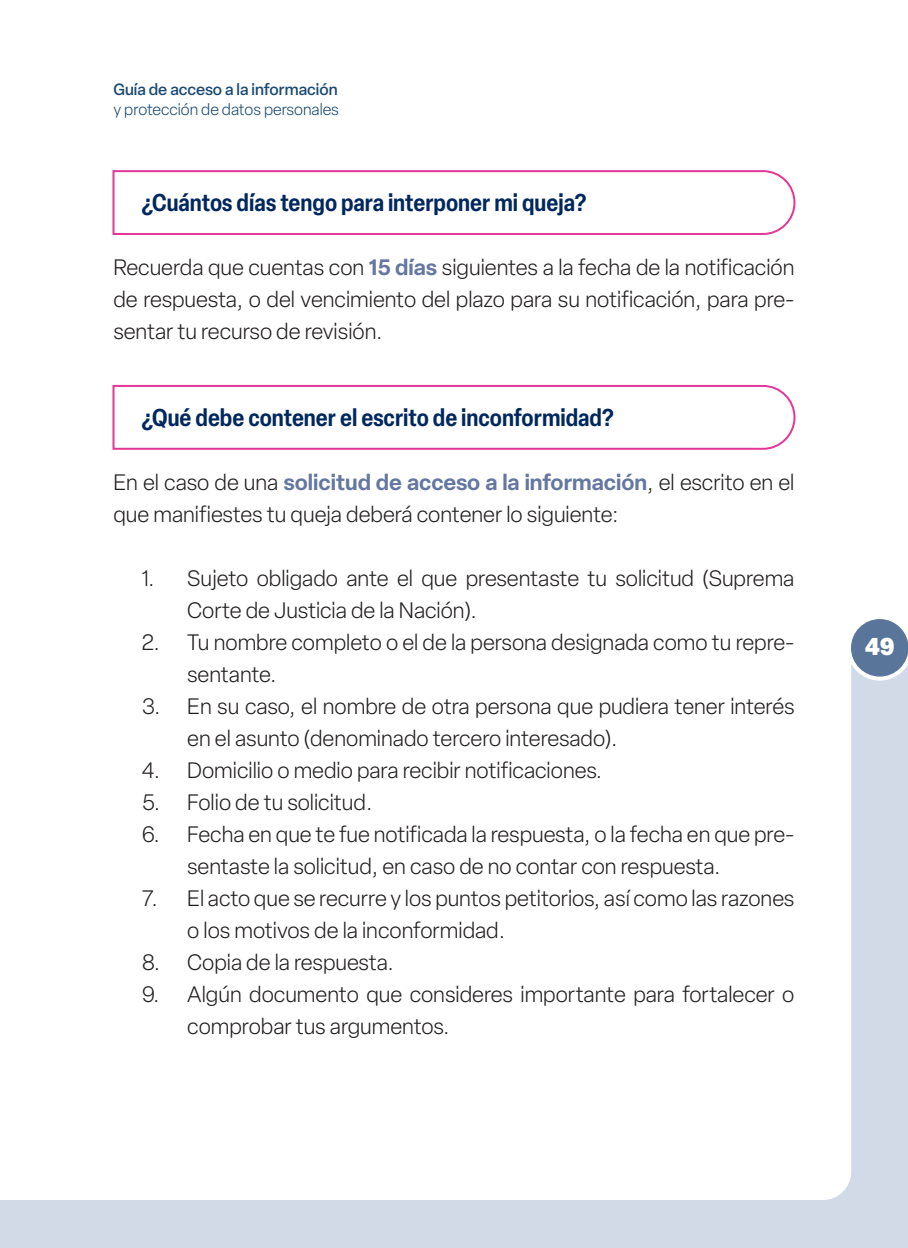
<style>
.page{position:relative;width:908px;height:1248px;background:#fff}
.page>*{position:absolute;margin:0;border:0;box-sizing:border-box;transform-origin:0 0}
.Subtítulo2{font:600 condensed 24px "Elza";color:#00285f}
.t1{font:900 24px "Elza";color:#fff}
.Inciso1{font:300 22px/32px "Elza";color:#231f20}
.Parrafo{font:300 22px/32px "Elza";color:#231f20;text-align:justify}
.t2{font:300 16px "Elza";color:#194972}
.t3{font:500 16px "Elza";color:#194972}
.s1{font-weight:600;color:#6477a0}
</style>
<div class="page">
<div style="left:0;top:646px;width:907px;height:601px;background:#d2dae7"></div>
<div style="left:38px;top:646px;width:812px;height:553px;background:#fff"></div>
<div style="left:0;top:646px;width:38px;height:553px;background:#fff"></div>
<svg style="left:846px;top:619px;width:61px;height:61px"></svg>
<svg style="left:112px;top:170px;width:684px;height:65px"></svg>
<svg style="left:112px;top:384px;width:684px;height:66px"></svg>
<p class="t3" style="left:113px;top:79px;width:225px">Guía de acceso a la información</p>
<p class="t2" style="left:113px;top:99px;width:227px">y protección de datos personales</p>
<p class="Subtítulo2" style="left:142px;top:186px;width:446px">¿Cuántos días tengo para interponer mi queja?</p>
<p class="Parrafo" style="left:113px;top:251px;width:682px">Recuerda que cuentas con <span class="s1">15 días</span> siguientes a la fecha de la notificación de respuesta, o del vencimiento del plazo para su notificación, para pre&shy;sentar tu recurso de revisión.</p>
<p class="Subtítulo2" style="left:142px;top:400px;width:473px">¿Qué debe contener el escrito de inconformidad?</p>
<p class="Parrafo" style="left:113px;top:466px;width:682px">En el caso de una <span class="s1">solicitud de acceso a la información</span>, el escrito en el que manifiestes tu queja deberá contener lo siguiente:</p>
<p class="Inciso1" style="left:187px;top:562px;width:608px;text-indent:-45px">1. Sujeto obligado ante el que presentaste tu solicitud (Suprema<br>Corte de Justicia de la Nación).</p>
<p class="Inciso1" style="left:187px;top:626px;width:608px;text-indent:-45px">2. Tu nombre completo o el de la persona designada como tu repre&shy;sentante.</p>
<p class="Inciso1" style="left:187px;top:690px;width:608px;text-indent:-45px">3. En su caso, el nombre de otra persona que pudiera tener interés en el asunto (denominado tercero interesado).</p>
<p class="Inciso1" style="left:142px;top:754px;width:462px">4. Domicilio o medio para recibir notificaciones.</p>
<p class="Inciso1" style="left:142px;top:786px;width:232px">5. Folio de tu solicitud.</p>
<p class="Inciso1" style="left:187px;top:818px;width:608px;text-indent:-45px">6. Fecha en que te fue notificada la respuesta, o la fecha en que pre&shy;sentaste la solicitud, en caso de no contar con respuesta.</p>
<p class="Inciso1" style="left:187px;top:882px;width:608px;text-indent:-45px">7. El acto que se recurre y los puntos petitorios, así como las razones o los motivos de la inconformidad.</p>
<p class="Inciso1" style="left:142px;top:946px;width:253px">8. Copia de la respuesta.</p>
<p class="Inciso1" style="left:187px;top:978px;width:608px;text-indent:-45px">9. Algún documento que consideres importante para fortalecer o comprobar tus argumentos.</p>
<p class="t1" style="left:864px;top:629px;width:31px">49</p>
</div>
